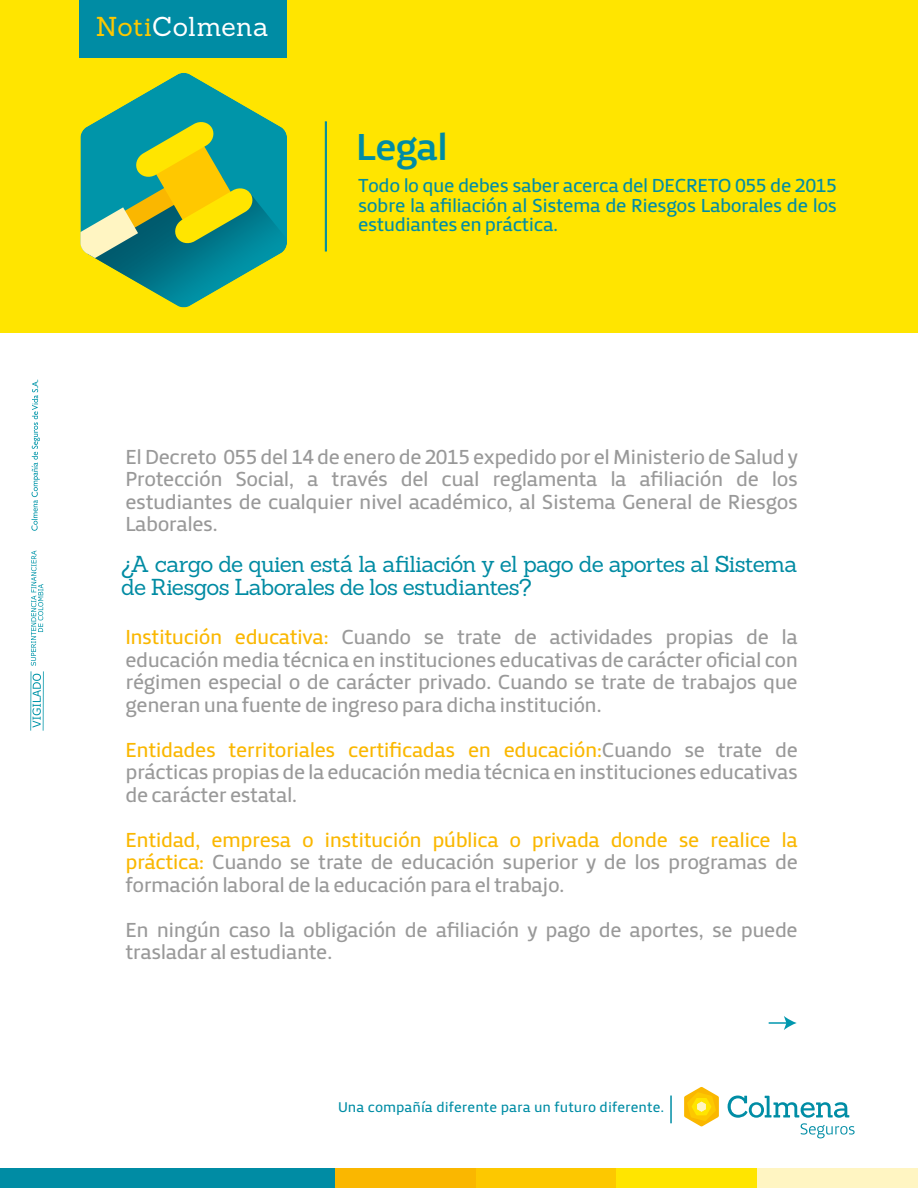
<style>
.page{position:relative;width:918px;height:1188px;background:#fff}
.page>*{position:absolute;margin:0;border:0;box-sizing:border-box;transform-origin:0 0}
.t1{font:38.85px "Priva Three Pro";letter-spacing:-.025em;color:#008ca4}
.t2{font:26.7px "Sanchez";letter-spacing:.01em;color:#fff}
.t3{font:22.5px/22.5px "Sanchez";letter-spacing:-.035em;color:#008ba3}
.t4{font:21px/22.5px "Priva Two Pro";letter-spacing:-.025em;color:#999;text-align:justify}
.t5{font:19.5px/19.5px "Priva Two Pro";letter-spacing:-.025em;color:#008da5;text-align:justify}
.t6{font:14.55px "Priva Two Pro";color:#008da5}
.s1{color:#fdc800}
.s2{color:#fab700}
</style>
<div class="page">
<div style="left:0;top:0;width:918px;height:332px;background:#ffe500"></div>
<div style="left:325px;top:121px;width:2px;height:130px;border:1px solid #008da5"></div>
<div style="left:476px;top:1169px;width:140px;height:19px;background:#fdc800"></div>
<div style="left:616px;top:1169px;width:141px;height:19px;background:#ffe500"></div>
<div style="left:757px;top:1169px;width:161px;height:19px;background:#fff5c2"></div>
<div style="left:335px;top:1169px;width:141px;height:19px;background:#fab700"></div>
<div style="left:0;top:1169px;width:335px;height:19px;background:#008ca4"></div>
<svg style="left:99px;top:73px;width:170px;height:47px;fill:#0095a9"></svg>
<svg style="left:80px;top:120px;width:207px;height:188px"></svg>
<svg style="left:31px;top:551px;width:12px;height:115px"></svg>
<svg style="left:32px;top:674px;width:9px;height:54px"></svg>
<hr style="left:30px;top:671px;width:1px;height:60px;background:#0095a9">
<hr style="left:43px;top:671px;width:1px;height:60px;background:#0095a9">
<svg style="left:31px;top:380px;width:9px;height:151px"></svg>
<div style="left:79px;top:0;width:208px;height:58px;background:#008ca4"></div>
<svg style="left:769px;top:1016px;width:28px;height:14px"></svg>
<svg style="left:728px;top:1096px;width:127px;height:42px"></svg>
<svg style="left:684px;top:1087px;width:35px;height:39px"></svg>
<hr style="left:670px;top:1096px;width:2px;height:27px;background:#008da5">
<p class="t2" style="left:96px;top:9px;width:174px"><span class="s1">Noti</span>Colmena</p>
<h1 class="t1" style="left:356px;top:122px;width:93px">Legal</h1>
<p class="t5" style="left:358px;top:176px;width:481px">Todo lo que debes saber acerca del DECRETO 055 de 2015 sobre la afiliación al Sistema de Riesgos Laborales de los estudiantes en práctica.</p>
<p class="t4" style="left:125px;top:445px;width:674px">El Decreto 055 del 14 de enero de 2015 expedido por el Ministerio de Salud y Protección Social, a través del cual reglamenta la afiliación de los estudiantes de cualquier nivel académico, al Sistema General de Riesgos Laborales.</p>
<p class="t3" style="left:121px;top:553px;width:678px">¿A cargo de quien está la afiliación y el pago de aportes al Sistema de Riesgos Laborales de los estudiantes?</p>
<p class="t4" style="left:125px;top:626px;width:674px"><span class="s2">Institución educativa:</span> Cuando se trate de actividades propias de la educación media técnica en instituciones educativas de carácter oficial con régimen especial o de carácter privado. Cuando se trate de trabajos que generan una fuente de ingreso para dicha institución.</p>
<p class="t4" style="left:125px;top:739px;width:674px"><span class="s2">Entidades territoriales certificadas en educación:</span>Cuando se trate de prácticas propias de la educación media técnica en instituciones educativas de carácter estatal.</p>
<p class="t4" style="left:125px;top:828px;width:674px"><span class="s2">Entidad, empresa o institución pública o privada donde se realice la práctica:</span> Cuando se trate de educación superior y de los programas de formación laboral de la educación para el trabajo.</p>
<p class="t4" style="left:125px;top:918px;width:674px">En ningún caso la obligación de afiliación y pago de aportes, se puede trasladar al estudiante.</p>
<p class="t6" style="left:338px;top:1097px;width:328px">Una compañía diferente para un futuro diferente.</p>
</div>
